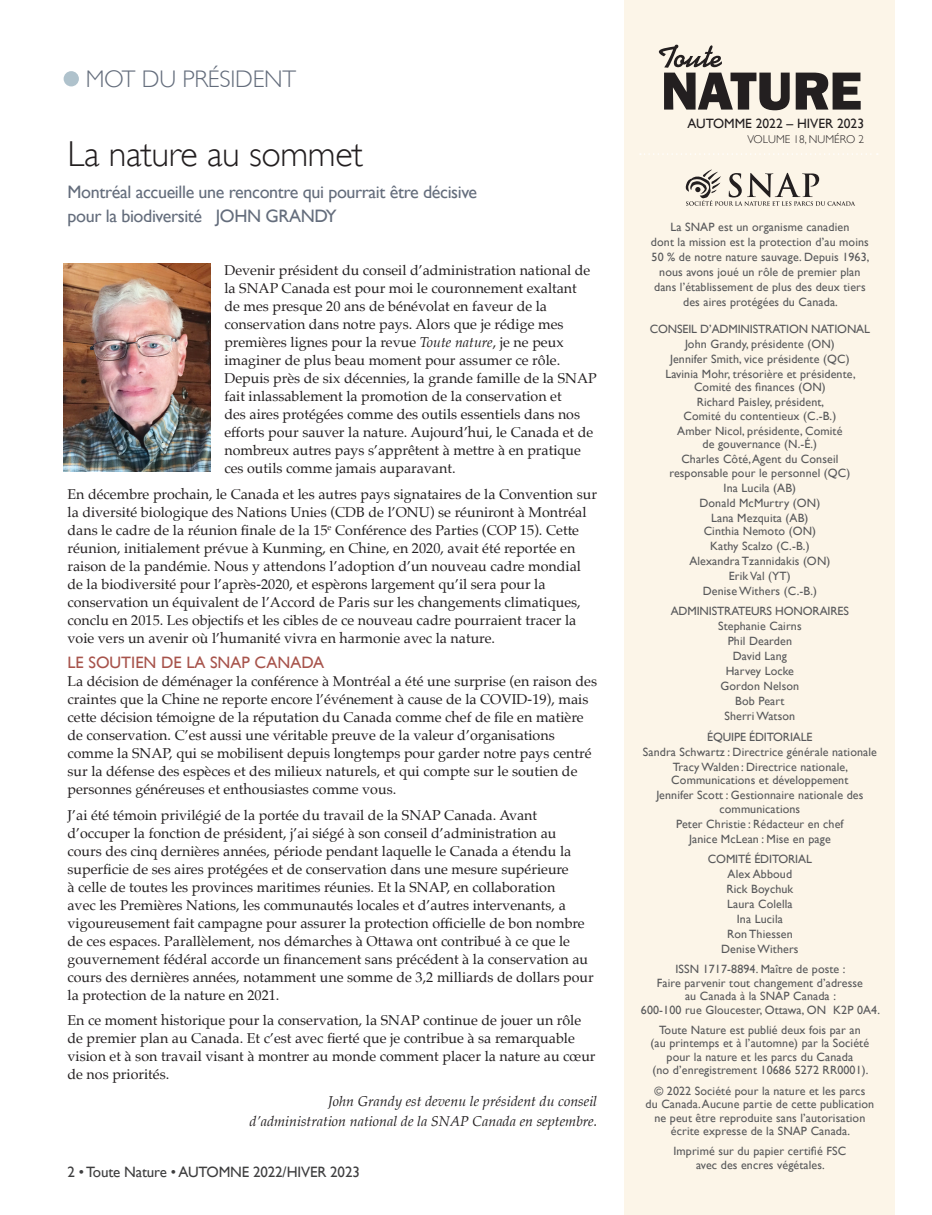
<style>
.page{position:relative;width:932px;height:1215px;background:#fff}
.page>*{position:absolute;margin:0;border:0;box-sizing:border-box;transform-origin:0 0}
.t1{font:300 36px "Gill Sans";letter-spacing:-.01em;color:#231f20}
.t2{font:300 24px "Gill Sans";letter-spacing:-.01em;color:#646d7c}
.t3{font:18px/24px "Gill Sans";letter-spacing:-.02em;color:#646d7c}
.t4{font:16.5px "Gill Sans";color:#a7534b}
.t5{font:15px "Gill Sans";letter-spacing:-.01em;color:#3e3e3f}
.t6{font:14.25px/18px "Palatino";color:#231f20}
.t7{font:italic 14.25px/19.5px "Palatino";color:#231f20;text-align:right}
.t8{font:13.5px "Gill Sans";color:#231f20}
.t9{font:12px/15px "Gill Sans";letter-spacing:.01em;color:#57585a;text-align:center}
.t10{font:300 11.25px "Gill Sans";color:#231f20}
.s1{font-style:italic}
</style>
<div class="page">
<img style="left:64px;top:264px;width:147px;height:208px">
<div style="left:625px;top:0;width:269px;height:1215px;background:#fcf5e8"></div>
<svg style="left:640px;top:153px;width:237px;height:2px"></svg>
<svg style="left:795px;top:73px;width:65px;height:37px"></svg>
<svg style="left:659px;top:45px;width:130px;height:65px"></svg>
<svg style="left:685px;top:170px;width:170px;height:36px"></svg>
<div style="left:64px;top:71px;width:15px;height:15px;background:#afc2cc;border-radius:50%"></div>
<h2 class="t2" style="left:86px;top:65px;width:212px">MOT DU PRÉSIDENT</h2>
<h1 class="t1" style="left:68px;top:133px;width:297px">La nature au sommet</h1>
<p class="t3" style="left:68px;top:180px;width:411px">Montréal accueille une rencontre qui pourrait être décisive pour la biodiversité JOHN GRANDY</p>
<p class="t6" style="left:224px;top:261px;width:374px">Devenir président du conseil d’administration national de la SNAP Canada est pour moi le couronnement exaltant<br>de mes presque 20 ans de bénévolat en faveur de la conservation dans notre pays. Alors que je rédige mes premières lignes pour la revue <span class="s1">Toute nature</span>, je ne peux imaginer de plus beau moment pour assumer ce rôle.<br>Depuis près de six décennies, la grande famille de la SNAP fait inlassablement la promotion de la conservation et<br>des aires protégées comme des outils essentiels dans nos efforts pour sauver la nature. Aujourd’hui, le Canada et de nombreux autres pays s’apprêtent à mettre à en pratique ces outils comme jamais auparavant.</p>
<p class="t6" style="left:67px;top:485px;width:531px">En décembre prochain, le Canada et les autres pays signataires de la Convention sur la diversité biologique des Nations Unies (CDB de l’ONU) se réuniront à Montréal dans le cadre de la réunion finale de la 15<sup>e</sup> Conférence des Parties (COP 15). Cette réunion, initialement prévue à Kunming, en Chine, en 2020, avait été reportée en raison de la pandémie. Nous y attendons l’adoption d’un nouveau cadre mondial de la biodiversité pour l’après-2020, et espèrons largement qu’il sera pour la conservation un équivalent de l’Accord de Paris sur les changements climatiques, conclu en 2015. Les objectifs et les cibles de ce nouveau cadre pourraient tracer la voie vers un avenir où l’humanité vivra en harmonie avec la nature.</p>
<p class="t4" style="left:68px;top:653px;width:258px">LE SOUTIEN DE LA SNAP CANADA</p>
<p class="t6" style="left:68px;top:672px;width:531px">La décision de déménager la conférence à Montréal a été une surprise (en raison des craintes que la Chine ne reporte encore l’événement à cause de la COVID-19), mais cette décision témoigne de la réputation du Canada comme chef de file en matière de conservation. C’est aussi une véritable preuve de la valeur d’organisations comme la SNAP, qui se mobilisent depuis longtemps pour garder notre pays centré sur la défense des espèces et des milieux naturels, et qui compte sur le soutien de personnes généreuses et enthousiastes comme vous.</p>
<p class="t6" style="left:68px;top:806px;width:528px">J’ai été témoin privilégié de la portée du travail de la SNAP Canada. Avant d’occuper la fonction de président, j’ai siégé à son conseil d’administration au cours des cinq dernières années, période pendant laquelle le Canada a étendu la superficie de ses aires protégées et de conservation dans une mesure supérieure<br>à celle de toutes les provinces maritimes réunies. Et la SNAP, en collaboration<br>avec les Premières Nations, les communautés locales et d’autres intervenants, a vigoureusement fait campagne pour assurer la protection officielle de bon nombre de ces espaces. Parallèlement, nos démarches à Ottawa ont contribué à ce que le gouvernement fédéral accorde un financement sans précédent à la conservation au cours des dernières années, notamment une somme de 3,2 milliards de dollars pour la protection de la nature en 2021.</p>
<p class="t6" style="left:68px;top:1011px;width:529px">En ce moment historique pour la conservation, la SNAP continue de jouer un rôle de premier plan au Canada. Et c’est avec fierté que je contribue à sa remarquable vision et à son travail visant à montrer au monde comment placer la nature au cœur de nos priorités.</p>
<p class="t7" style="left:249px;top:1092px;width:349px">John Grandy est devenu le président du conseil d’administration national de la SNAP Canada en septembre.</p>
<p class="t5" style="left:68px;top:1164px;width:294px">2 • Toute Nature • AUTOMNE 2022/HIVER 2023</p>
<p class="t8" style="left:687px;top:115px;width:178px">AUTOMME 2022 – HIVER 2023</p>
<p class="t10" style="left:747px;top:133px;width:118px">VOLUME 18, NUMÉRO 2</p>
<p class="t9" style="left:651px;top:219px;width:220px">La SNAP est un organisme canadien<br>dont la mission est la protection d’au moins 50 % de notre nature sauvage. Depuis 1963, nous avons joué un rôle de premier plan dans l’établissement de plus des deux tiers des aires protégées du Canada.</p>
<p class="t9" style="left:649px;top:321px;width:222px">CONSEIL D’ADMINISTRATION NATIONAL John Grandy, présidente (ON)<br>Jennifer Smith, vice présidente (QC)<br>Lavinia Mohr, trésorière et présidente,</p>
<p class="t9" style="left:694px;top:380px;width:133px;text-align:left">Comité des finances (ON)<br>Richard Paisley, président,</p>
<p class="t9" style="left:677px;top:408px;width:167px">Comité du contentieux (C.-B.)<br>Amber Nicol, présidente, Comité</p>
<p class="t9" style="left:681px;top:437px;width:159px">de gouvernance (N.-É.)<br>Charles Côté, Agent du Conseil</p>
<p class="t9" style="left:669px;top:465px;width:182px">responsable pour le personnel (QC)<br>Ina Lucila (AB)<br>Donald McMurtry (ON)<br>Lana Mezquita (AB)</p>
<p class="t9" style="left:689px;top:524px;width:142px">Cinthia Nemoto (ON)<br>Kathy Scalzo (C.-B.)<br>Alexandra Tzannidakis (ON)<br>Erik Val (YT)<br>Denise Withers (C.-B.)</p>
<p class="t9" style="left:670px;top:604px;width:180px">ADMINISTRATEURS HONORAIRES<br>Stephanie Cairns<br>Phil Dearden<br>David Lang<br>Harvey Locke<br>Gordon Nelson<br>Bob Peart<br>Sherri Watson</p>
<p class="t9" style="left:642px;top:729px;width:236px">ÉQUIPE ÉDITORIALE<br>Sandra Schwartz : Directrice générale nationale<br>Tracy Walden : Directrice nationale,</p>
<p class="t9" style="left:656px;top:772px;width:208px">Communications et développement<br>Jennifer Scott : Gestionnaire nationale des</p>
<p class="t9" style="left:676px;top:801px;width:169px">communications<br>Peter Christie : Rédacteur en chef<br>Janice McLean : Mise en page</p>
<p class="t9" style="left:707px;top:851px;width:106px">COMITÉ ÉDITORIAL<br>Alex Abboud<br>Rick Boychuk<br>Laura Colella<br>Ina Lucila<br>Ron Thiessen<br>Denise Withers</p>
<p class="t9" style="left:641px;top:962px;width:240px;line-height:13.5px">ISSN 1717-8894. Maître de poste :<br>Faire parvenir tout changement d’adresse<br>au Canada à la SNAP Canada :<br>600-100 rue Gloucester, Ottawa, ON K2P 0A4.</p>
<p class="t9" style="left:650px;top:1023px;width:220px;line-height:13.5px">Toute Nature est publié deux fois par an (au printemps et à l’automne) par la Société pour la nature et les parcs du Canada<br>(no d’enregistrement 10686 5272 RR0001).</p>
<p class="t9" style="left:645px;top:1084px;width:230px;line-height:13.5px">© 2022 Société pour la nature et les parcs<br>du Canada. Aucune partie de cette publication ne peut être reproduite sans l’autorisation écrite expresse de la SNAP Canada.</p>
<p class="t9" style="left:673px;top:1144px;width:174px;line-height:13.5px">Imprimé sur du papier certifié FSC avec des encres végétales.</p>
</div>
